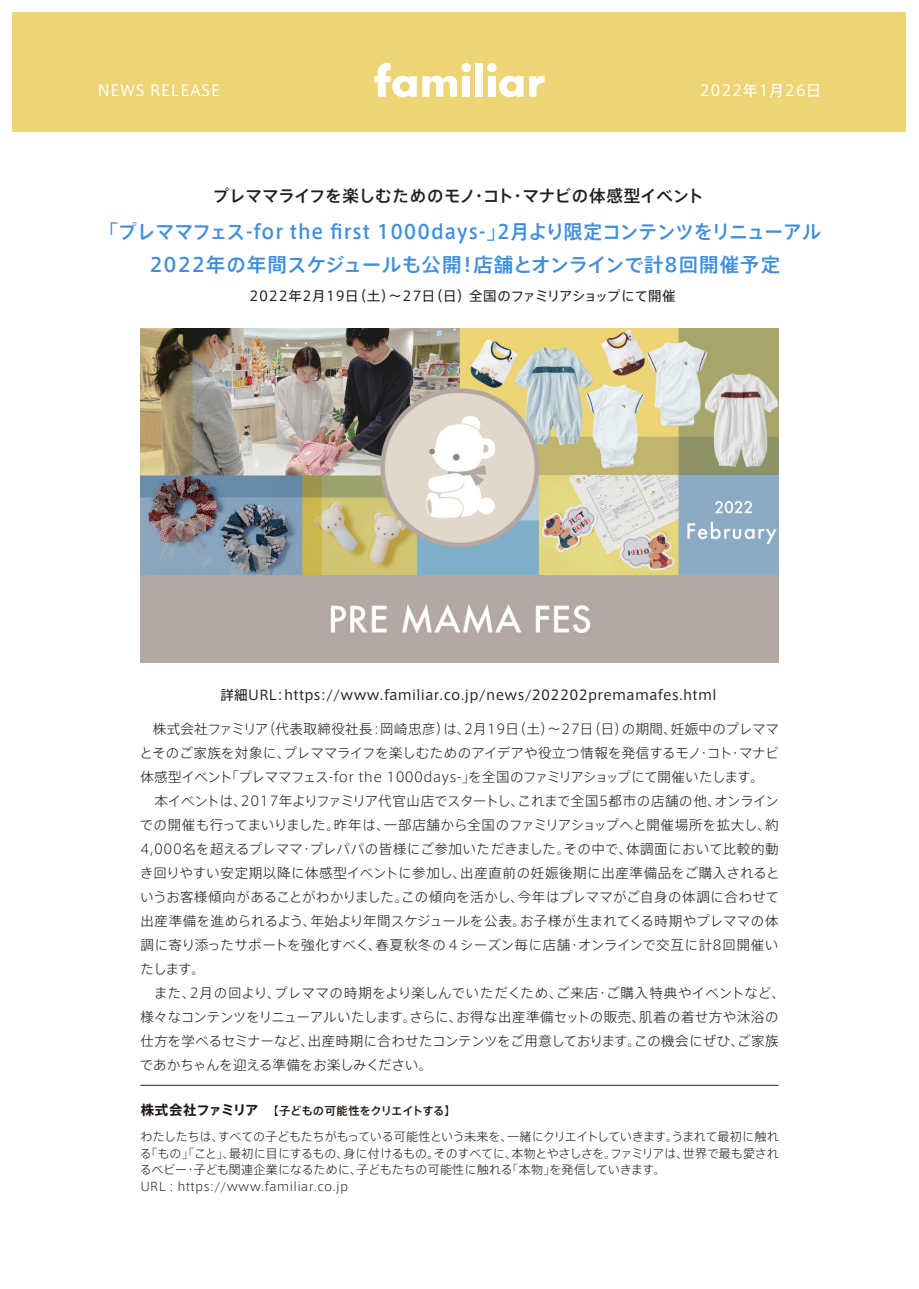
<style>
.page{position:relative;width:919px;height:1289px;background:#fff}
.page>*{position:absolute;margin:0;border:0;box-sizing:border-box;transform-origin:0 0}
.t1{font:500 19.5px/33px "Axis Std";letter-spacing:.01em;color:#408fdc;text-align:center;scale:.96 1}
.t2{font:500 16.5px "Axis Std";letter-spacing:-.005em;color:#231f20}
.t3{font:15px "Axis Std";letter-spacing:.05em;color:#fff}
.t4{font:300 13.5px/24px "Axis Std";letter-spacing:.01em;color:#231f20}
.t5{font:13.5px "Axis Std";letter-spacing:.025em;color:#231f20}
.t6{font:300 12px/16.5px "Axis Std";letter-spacing:-.01em;color:#231f20}
.t7{font:500 11.25px "Axis Std";letter-spacing:-.005em;color:#201814}
.s1{font-weight:700;font-size:13.5px}
</style>
<div class="page">
<div style="left:13px;top:13px;width:893px;height:119px;background:#edd474"></div>
<img style="left:140px;top:328px;width:638px;height:334px">
<hr style="left:140px;top:1084px;width:638px;height:1px;background:#231f20">
<div style="left:461px;top:63px;width:10px;height:9px;background:#fff;border-radius:50%"></div>
<div style="left:487px;top:63px;width:9px;height:9px;background:#fff;border-radius:50%"></div>
<div style="left:462px;top:76px;width:8px;height:21px;background:#fff"></div>
<div style="left:488px;top:76px;width:7px;height:21px;background:#fff"></div>
<svg style="left:529px;top:76px;width:15px;height:21px"></svg>
<div style="left:475px;top:63px;width:7px;height:34px;background:#fff"></div>
<svg style="left:374px;top:63px;width:83px;height:34px"></svg>
<svg style="left:499px;top:76px;width:24px;height:21px"></svg>
<p class="t3" style="left:98px;top:79px;width:124px">NEWS RELEASE</p>
<p class="t3" style="left:699px;top:79px;width:123px">2022年1月26日</p>
<p class="t2" style="left:212px;top:184px;width:492px">プレママライフを楽しむためのモノ・コト・マナビの体感型イベント</p>
<h1 class="t1" style="left:99px;top:213px;width:752px">「プレママフェス-for the first 1000days-」2月より限定コンテンツをリニューアル<br>2022年の年間スケジュールも公開！店舗とオンラインで計8回開催予定</h1>
<p class="t5" style="left:249px;top:286px;width:427px">2022年2月19日（土）～27日（日）全国のファミリアショップにて開催</p>
<p class="t5" style="left:220px;top:685px;width:497px">詳細URL：https://www.familiar.co.jp/news/202202premamafes.html</p>
<p class="t4" style="left:140px;top:716px;width:647px;text-indent:13px">株式会社ファミリア（代表取締役社長：岡崎忠彦）は、2月19日（土）～27日（日）の期間、妊娠中のプレママとそのご家族を対象に、プレママライフを楽しむためのアイデアや役立つ情報を発信するモノ・コト・マナビ体感型イベント「プレママフェス-for the 1000days-」を全国のファミリアショップにて開催いたします。<br>　本イベントは、2017年よりファミリア代官山店でスタートし、これまで全国5都市の店舗の他、オンラインでの開催も行ってまいりました。昨年は、一部店舗から全国のファミリアショップへと開催場所を拡大し、約4,000名を超えるプレママ・プレパパの皆様にご参加いただきました。その中で、体調面において比較的動き回りやすい安定期以降に体感型イベントに参加し、出産直前の妊娠後期に出産準備品をご購入されるというお客様傾向があることがわかりました。この傾向を活かし、今年はプレママがご自身の体調に合わせて出産準備を進められるよう、年始より年間スケジュールを公表。お子様が生まれてくる時期やプレママの体調に寄り添ったサポートを強化すべく、春夏秋冬の４シーズン毎に店舗・オンラインで交互に計8回開催いたします。<br>　また、2月の回より、プレママの時期をより楽しんでいただくため、ご来店・ご購入特典やイベントなど、様々なコンテンツをリニューアルいたします。さらに、お得な出産準備セットの販売、肌着の着せ方や沐浴の仕方を学べるセミナーなど、出産時期に合わせたコンテンツをご用意しております。この機会にぜひ、ご家族であかちゃんを迎える準備をお楽しみください。</p>
<p class="t7" style="left:141px;top:1102px;width:316px"><span class="s1">株式会社ファミリア　</span>【子どもの可能性をクリエイトする】</p>
<p class="t6" style="left:140px;top:1127px;width:640px">わたしたちは、すべての子どもたちがもっている可能性という未来を、一緒にクリエイトしていきます。うまれて最初に触れる「もの」「こと」、最初に目にするもの、身に付けるもの。そのすべてに、本物とやさしさを。ファミリアは、世界で最も愛されるベビー・子ども関連企業になるために、子どもたちの可能性に触れる「本物」を発信していきます。<br>URL : https://www.familiar.co.jp</p>
</div>
